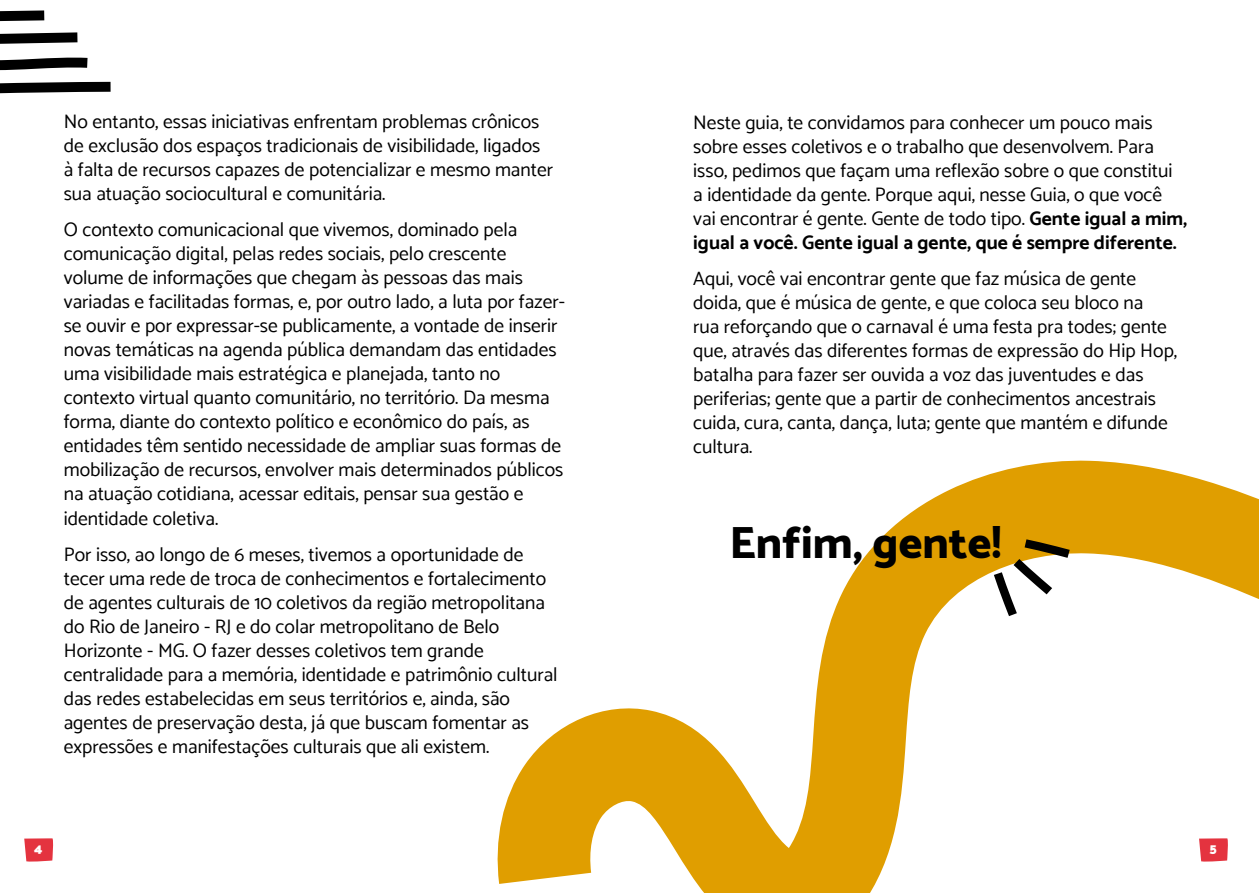
<style>
.page{position:relative;width:1259px;height:893px;background:#fff}
.page>*{position:absolute;margin:0;border:0;box-sizing:border-box;transform-origin:0 0}
.t1{font:800 45px "Catamaran";color:#000}
.t2{font:19.5px/24px "Catamaran";color:#000}
.t3{font:900 13.5px "Catamaran";color:#fff}
.s1{font-weight:700}
</style>
<div class="page">
<svg style="left:24px;top:838px;width:30px;height:24px"></svg>
<svg style="left:497px;top:460px;width:762px;height:433px"></svg>
<svg style="left:994px;top:539px;width:75px;height:77px"></svg>
<svg style="left:0;top:10px;width:44px;height:11px"></svg>
<svg style="left:0;top:32px;width:77px;height:12px"></svg>
<svg style="left:0;top:57px;width:88px;height:13px"></svg>
<svg style="left:0;top:82px;width:111px;height:12px"></svg>
<p class="t2" style="left:64px;top:110px;width:491px">No entanto, essas iniciativas enfrentam problemas crônicos de exclusão dos espaços tradicionais de visibilidade, ligados à falta de recursos capazes de potencializar e mesmo manter sua atuação sociocultural e comunitária.</p>
<p class="t2" style="left:64px;top:218px;width:503px">O contexto comunicacional que vivemos, dominado pela comunicação digital, pelas redes sociais, pelo crescente volume de informações que chegam às pessoas das mais variadas e facilitadas formas, e, por outro lado, a luta por fazer&shy;se ouvir e por expressar-se publicamente, a vontade de inserir novas temáticas na agenda pública demandam das entidades uma visibilidade mais estratégica e planejada, tanto no contexto virtual quanto comunitário, no território. Da mesma forma, diante do contexto político e econômico do país, as entidades têm sentido necessidade de ampliar suas formas de mobilização de recursos, envolver mais determinados públicos na atuação cotidiana, acessar editais, pensar sua gestão e identidade coletiva.</p>
<p class="t2" style="left:64px;top:542px;width:495px">Por isso, ao longo de 6 meses, tivemos a oportunidade de tecer uma rede de troca de conhecimentos e fortalecimento de agentes culturais de 10 coletivos da região metropolitana do Rio de Janeiro - RJ e do colar metropolitano de Belo Horizonte - MG. O fazer desses coletivos tem grande centralidade para a memória, identidade e patrimônio cultural das redes estabelecidas em seus territórios e, ainda, são agentes de preservação desta, já que buscam fomentar as expressões e manifestações culturais que ali existem.</p>
<p class="t3" style="left:34px;top:840px;width:10px">4</p>
<p class="t2" style="left:693px;top:110px;width:495px">Neste guia, te convidamos para conhecer um pouco mais sobre esses coletivos e o trabalho que desenvolvem. Para isso, pedimos que façam uma reflexão sobre o que constitui<br>a identidade da gente. Porque aqui, nesse Guia, o que você vai encontrar é gente. Gente de todo tipo. <span class="s1">Gente igual a mim, igual a você. Gente igual a gente, que é sempre diferente.</span></p>
<p class="t2" style="left:693px;top:266px;width:485px">Aqui, você vai encontrar gente que faz música de gente doida, que é música de gente, e que coloca seu bloco na<br>rua reforçando que o carnaval é uma festa pra todes; gente que, através das diferentes formas de expressão do Hip Hop, batalha para fazer ser ouvida a voz das juventudes e das periferias; gente que a partir de conhecimentos ancestrais cuida, cura, canta, dança, luta; gente que mantém e difunde cultura.</p>
<p class="t1" style="left:729px;top:516px;width:273px">Enfim, gente!</p>
<p class="t3" style="left:1209px;top:840px;width:9px">5</p>
</div>
